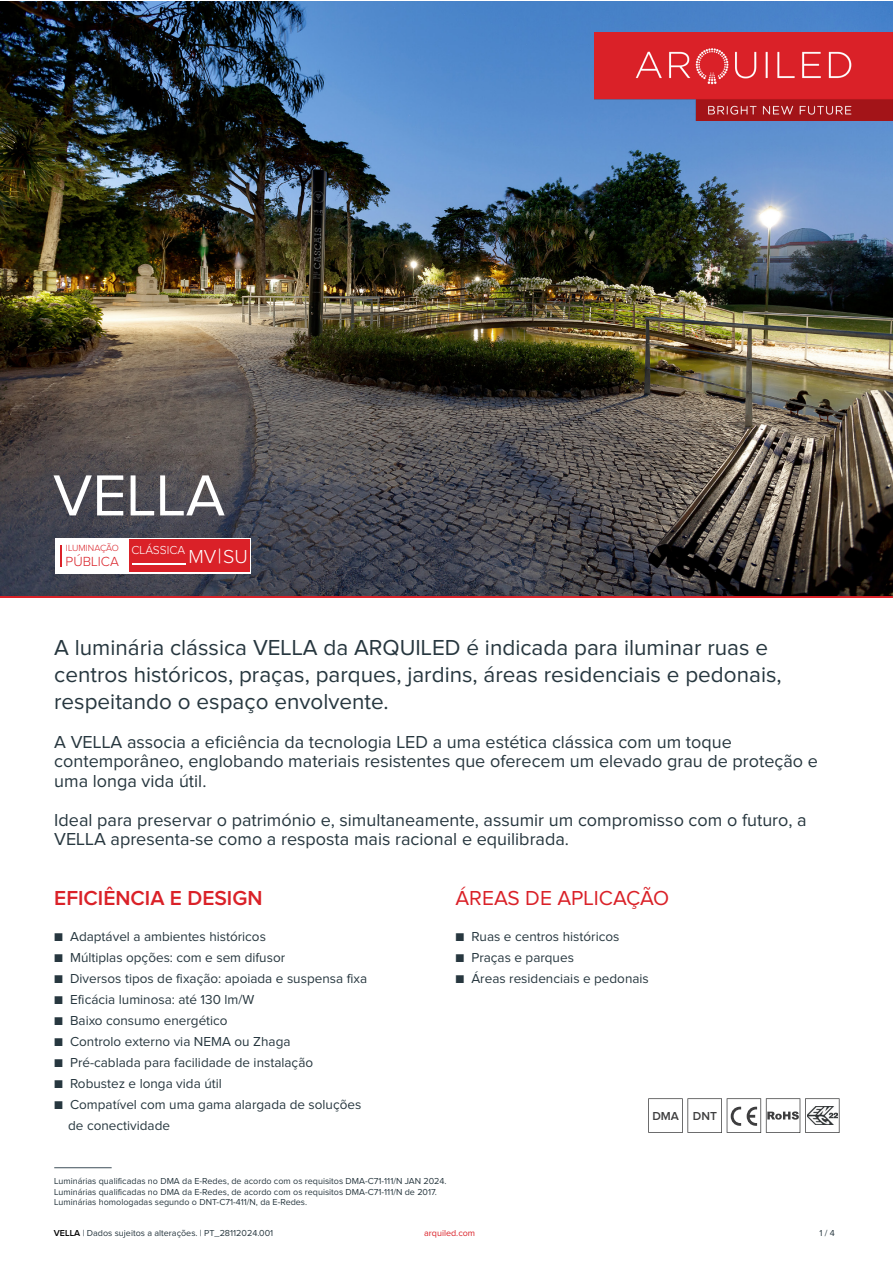
<style>
.page{position:relative;width:893px;height:1263px;background:#fff}
.page>*{position:absolute;margin:0;border:0;box-sizing:border-box;transform-origin:0 0}
.t1{font:60px "Proxima Nova";color:#fff}
.t2{font:22.5px/27px "Proxima Nova";color:#27373f}
.t3{font:600 21px "Proxima Nova";color:#da2128}
.t4{font:21px "Proxima Nova";color:#da2128}
.t5{font:300 19.5px "Proxima Nova";color:#fff}
.t6{font:18px/19.5px "Proxima Nova";color:#27373f}
.t7{font:300 13.65px "Proxima Nova";color:#da2128}
.t8{font:13.5px/21px "Proxima Nova";color:#27373f}
.t9{font:300 12px "Proxima Nova";color:#fff}
.t10{font:600 12px "Proxima Nova";color:#3e3e3f}
.t11{font:300 9.3px "Proxima Nova";color:#da2128}
.t12{font:9px/10.8px "Proxima Nova";color:#27373f}
.t13{font:9px "Proxima Nova";color:#da2128}
.s1{font-size:21px}
.s2{font-weight:600;color:#000}
</style>
<div class="page">
<svg style="left:0;top:595px;width:893px;height:3px;background:#a1262e"></svg>
<svg style="left:648px;top:1098px;width:192px;height:35px"></svg>
<img style="left:807px;top:1106px;width:31px;height:18px">
<hr style="left:54px;top:1167px;width:58px;height:1px;background:#3d4f59">
<img style="left:0;top:1px;width:893px;height:594px">
<img style="left:595px;top:33px;width:297px;height:88px">
<div style="left:55px;top:538px;width:196px;height:35px;background:#fff"></div>
<div style="left:129px;top:540px;width:120px;height:32px;background:#da2128"></div>
<hr style="left:60px;top:545px;width:2px;height:21px;background:#da2128">
<hr style="left:133px;top:563px;width:53px;height:2px;background:#fff">
<h1 class="t1" style="left:53px;top:468px;width:174px">VELLA</h1>
<p class="t11" style="left:66px;top:544px;width:54px">ILUMINAÇÃO</p>
<p class="t7" style="left:66px;top:555px;width:55px">PÚBLICA</p>
<p class="t9" style="left:132px;top:544px;width:55px">CLÁSSICA</p>
<h3 class="t5" style="left:188px;top:548px;width:61px">MV<span class="s1">|</span>SU</h3>
<h2 class="t2" style="left:54px;top:634px;width:729px">A luminária clássica VELLA da ARQUILED é indicada para iluminar ruas e centros históricos, praças, parques, jardins, áreas residenciais e pedonais, respeitando o espaço envolvente.</h2>
<h3 class="t6" style="left:54px;top:733px;width:765px">A VELLA associa a eficiência da tecnologia LED a uma estética clássica com um toque contemporâneo, englobando materiais resistentes que oferecem um elevado grau de proteção e uma longa vida útil.</h3>
<h3 class="t6" style="left:54px;top:811px;width:754px">Ideal para preservar o património e, simultaneamente, assumir um compromisso com o futuro, a<br>VELLA apresenta-se como a resposta mais racional e equilibrada.</h3>
<h3 class="t4" style="left:455px;top:888px;width:215px">ÁREAS DE APLICAÇÃO</h3>
<p class="t8" style="left:455px;top:927px;width:165px">■ Ruas e centros históricos</p>
<p class="t8" style="left:455px;top:948px;width:120px">■ Praças e parques</p>
<p class="t8" style="left:455px;top:969px;width:195px">■ Áreas residenciais e pedonais</p>
<h3 class="t3" style="left:54px;top:889px;width:210px">EFICIÊNCIA E DESIGN</h3>
<p class="t8" style="left:54px;top:927px;width:213px">■ Adaptável a ambientes históricos</p>
<p class="t8" style="left:54px;top:948px;width:232px">■ Múltiplas opções: com e sem difusor</p>
<p class="t8" style="left:54px;top:969px;width:315px">■ Diversos tipos de fixação: apoiada e suspensa fixa</p>
<p class="t8" style="left:54px;top:990px;width:202px">■ Eficácia luminosa: até 130 lm/W</p>
<p class="t8" style="left:54px;top:1011px;width:175px">■ Baixo consumo energético</p>
<p class="t8" style="left:54px;top:1032px;width:238px">■ Controlo externo via NEMA ou Zhaga</p>
<p class="t8" style="left:54px;top:1053px;width:260px">■ Pré-cablada para facilidade de instalação</p>
<p class="t8" style="left:54px;top:1074px;width:169px">■ Robustez e longa vida útil</p>
<p class="t8" style="left:68px;top:1094px;width:295px;text-indent:-14px">■ Compatível com uma gama alargada de soluções de conectividade</p>
<p class="t10" style="left:652px;top:1110px;width:66px">DMA DNT</p>
<p class="t12" style="left:54px;top:1176px;width:394px">Luminárias qualificadas no DMA da E-Redes, de acordo com os requisitos DMA-C71-111/N JAN 2024.<br>Luminárias qualificadas no DMA da E-Redes, de acordo com os requisitos DMA-C71-111/N de 2017.<br>Luminárias homologadas segundo o DNT-C71-411/N, da E-Redes.</p>
<p class="t12" style="left:54px;top:1228px;width:221px"><span class="s2">VELLA</span> | Dados sujeitos a alterações. | PT_28112024.001</p>
<p class="t13" style="left:424px;top:1229px;width:53px">arquiled.com</p>
<p class="t12" style="left:819px;top:1228px;width:17px">1 / 4</p>
</div>
